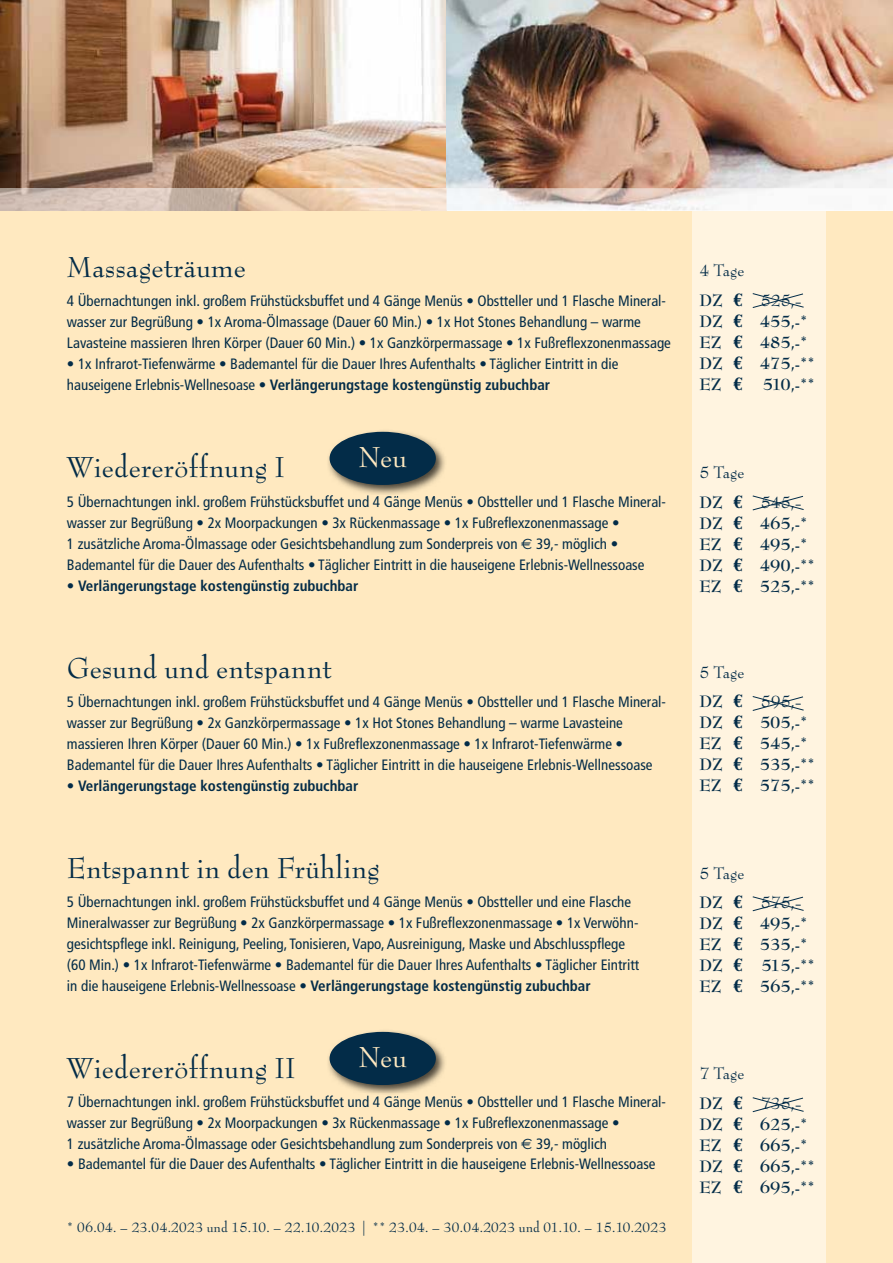
<style>
.page{position:relative;width:893px;height:1263px;background:#ffe9c0}
.page>*{position:absolute;margin:0;border:0;box-sizing:border-box;transform-origin:0 0}
.t1{font:31.5px "Bernhard Modern Std";color:#032c48}
.t2{font:31.5px "Bernhard Modern Std";letter-spacing:-.01em;color:#ffe9c0}
.t3{font:700 18px/21px "Bernhard Modern Std";color:#032c48}
.t4{font:18px/29.5px "Bernhard Modern Std";color:#032c48}
.t5{font:condensed 15px/21px "Frutiger";color:#032c48}
.t6{font:700 condensed 15px "Frutiger";color:#032c48}
.t7{font:15px "Bernhard Modern Std";color:#032c48}
.s1{font-weight:700}
.s2{font-family:"Euro Sans";font-stretch:normal}
.s3{font-weight:400}
.s4{font-family:"Euro Serif";font-weight:700}
.s5{font-family:"Euro Serif"}
</style>
<div class="page">
<div style="left:692px;top:210px;width:134px;height:1053px;background:#fff4e0"></div>
<img style="left:0;top:0;width:446px;height:188px">
<img style="left:446px;top:0;width:447px;height:188px">
<img style="left:0;top:188px;width:893px;height:22px">
<svg style="left:752px;top:293px;width:52px;height:15px"></svg>
<svg style="left:752px;top:495px;width:52px;height:16px"></svg>
<svg style="left:752px;top:696px;width:52px;height:15px"></svg>
<svg style="left:752px;top:896px;width:52px;height:16px"></svg>
<svg style="left:752px;top:1097px;width:52px;height:15px"></svg>
<img style="left:328px;top:1031px;width:117px;height:63px">
<div style="left:330px;top:1032px;width:106px;height:53px;background:#032c48;border-radius:50%"></div>
<img style="left:326px;top:431px;width:119px;height:65px">
<div style="left:330px;top:432px;width:106px;height:53px;background:#032c48;border-radius:50%"></div>
<h1 class="t1" style="left:67px;top:250px;width:180px">Massageträume</h1>
<p class="t5" style="left:67px;top:291px;width:605px">4 Übernachtungen inkl. großem Frühstücksbuffet und 4 Gänge Menüs • Obstteller und 1 Flasche Mineral&shy;wasser zur Begrüßung • 1x Aroma-Ölmassage (Dauer 60 Min.) • 1x Hot Stones Behandlung – warme<br>Lavasteine massieren Ihren Körper (Dauer 60 Min.) • 1x Ganzkörpermassage • 1x Fußreflexzonenmassage</p>
<p class="t5" style="left:67px;top:354px;width:553px">• 1x Infrarot-Tiefenwärme • Bademantel für die Dauer Ihres Aufenthalts • Täglicher Eintritt in die hauseigene Erlebnis-Wellnesoase • <span class="s1">Verlängerungstage kostengünstig zubuchbar</span></p>
<h1 class="t2" style="left:358px;top:440px;width:50px">Neu</h1>
<h1 class="t1" style="left:67px;top:450px;width:220px">Wiedereröffnung I</h1>
<p class="t5" style="left:67px;top:491px;width:601px">5 Übernachtungen inkl. großem Frühstücksbuffet und 4 Gänge Menüs • Obstteller und 1 Flasche Mineral&shy;wasser zur Begrüßung • 2x Moorpackungen • 3x Rückenmassage • 1x Fußreflexzonenmassage •<br>1 zusätzliche Aroma-Ölmassage oder Gesichtsbehandlung zum Sonderpreis von <span class="s2">€</span> 39,- möglich • Bademantel für die Dauer des Aufenthalts • Täglicher Eintritt in die hauseigene Erlebnis-Wellnessoase</p>
<p class="t6" style="left:67px;top:577px;width:293px"><span class="s3">•</span> Verlängerungstage kostengünstig zubuchbar</p>
<h1 class="t1" style="left:67px;top:651px;width:266px">Gesund und entspannt</h1>
<p class="t5" style="left:67px;top:691px;width:601px">5 Übernachtungen inkl. großem Frühstücksbuffet und 4 Gänge Menüs • Obstteller und 1 Flasche Mineral&shy;wasser zur Begrüßung • 2x Ganzkörpermassage • 1x Hot Stones Behandlung – warme Lavasteine massieren Ihren Körper (Dauer 60 Min.) • 1x Fußreflexzonenmassage • 1x Infrarot-Tiefenwärme • Bademantel für die Dauer Ihres Aufenthalts • Täglicher Eintritt in die hauseigene Erlebnis-Wellnessoase</p>
<p class="t6" style="left:67px;top:777px;width:293px"><span class="s3">•</span> Verlängerungstage kostengünstig zubuchbar</p>
<h1 class="t1" style="left:67px;top:851px;width:315px">Entspannt in den Frühling</h1>
<p class="t5" style="left:67px;top:892px;width:574px">5 Übernachtungen inkl. großem Frühstücksbuffet und 4 Gänge Menüs • Obstteller und eine Flasche Mineralwasser zur Begrüßung • 2x Ganzkörpermassage • 1x Fußreflexzonenmassage • 1x Verwöhn&shy;gesichtspflege inkl. Reinigung, Peeling, Tonisieren, Vapo, Ausreinigung, Maske und Abschlusspflege (60 Min.) • 1x Infrarot-Tiefenwärme • Bademantel für die Dauer Ihres Aufenthalts • Täglicher Eintritt in die hauseigene Erlebnis-Wellnessoase • <span class="s1">Verlängerungstage kostengünstig zubuchbar</span></p>
<h1 class="t2" style="left:358px;top:1040px;width:50px">Neu</h1>
<h1 class="t1" style="left:67px;top:1051px;width:230px">Wiedereröffnung II</h1>
<p class="t5" style="left:67px;top:1091px;width:601px">7 Übernachtungen inkl. großem Frühstücksbuffet und 4 Gänge Menüs • Obstteller und 1 Flasche Mineral - wasser zur Begrüßung • 2x Moorpackungen • 3x Rückenmassage • 1x Fußreflexzonenmassage •<br>1 zusätzliche Aroma-Ölmassage oder Gesichtsbehandlung zum Sonderpreis von <span class="s2">€</span> 39,- möglich</p>
<p class="t5" style="left:67px;top:1153px;width:590px">• Bademantel für die Dauer des Aufenthalts • Täglicher Eintritt in die hauseigene Erlebnis-Wellnessoase</p>
<p class="t7" style="left:67px;top:1219px;width:601px">* 06.04. – 23.04.2023 und 15.10. – 22.10.2023 | ** 23.04. – 30.04.2023 und 01.10. – 15.10.2023</p>
<p class="t4" style="left:699px;top:256px;width:104px">4 Tage<br><span class="s1">DZ</span> <span class="s4">€</span> 525,-</p>
<p class="t3" style="left:699px;top:311px;width:117px">DZ <span class="s5">€</span> 455,-*<br>EZ <span class="s5">€</span> 485,-*<br>DZ <span class="s5">€</span> 475,-**<br>EZ <span class="s5">€</span> 510,-**</p>
<p class="t4" style="left:699px;top:458px;width:104px">5 Tage<br><span class="s1">DZ</span> <span class="s4">€</span> 545,-</p>
<p class="t3" style="left:699px;top:513px;width:117px">DZ <span class="s5">€</span> 465,-*<br>EZ <span class="s5">€</span> 495,-*<br>DZ <span class="s5">€</span> 490,-**<br>EZ <span class="s5">€</span> 525,-**</p>
<p class="t4" style="left:699px;top:657px;width:104px">5 Tage<br><span class="s1">DZ</span> <span class="s4">€</span> 595,-</p>
<p class="t3" style="left:699px;top:712px;width:117px">DZ <span class="s5">€</span> 505,-*<br>EZ <span class="s5">€</span> 545,-*<br>DZ <span class="s5">€</span> 535,-**<br>EZ <span class="s5">€</span> 575,-**</p>
<p class="t4" style="left:699px;top:858px;width:104px">5 Tage<br><span class="s1">DZ</span> <span class="s4">€</span> 575,-</p>
<p class="t3" style="left:699px;top:913px;width:117px">DZ <span class="s5">€</span> 495,-*<br>EZ <span class="s5">€</span> 535,-*<br>DZ <span class="s5">€</span> 515,-**<br>EZ <span class="s5">€</span> 565,-**</p>
<p class="t4" style="left:699px;top:1059px;width:104px">7 Tage<br><span class="s1">DZ</span> <span class="s4">€</span> 735,-</p>
<p class="t3" style="left:699px;top:1114px;width:117px">DZ <span class="s5">€</span> 625,-*<br>EZ <span class="s5">€</span> 665,-*<br>DZ <span class="s5">€</span> 665,-**<br>EZ <span class="s5">€</span> 695,-**</p>
</div>
